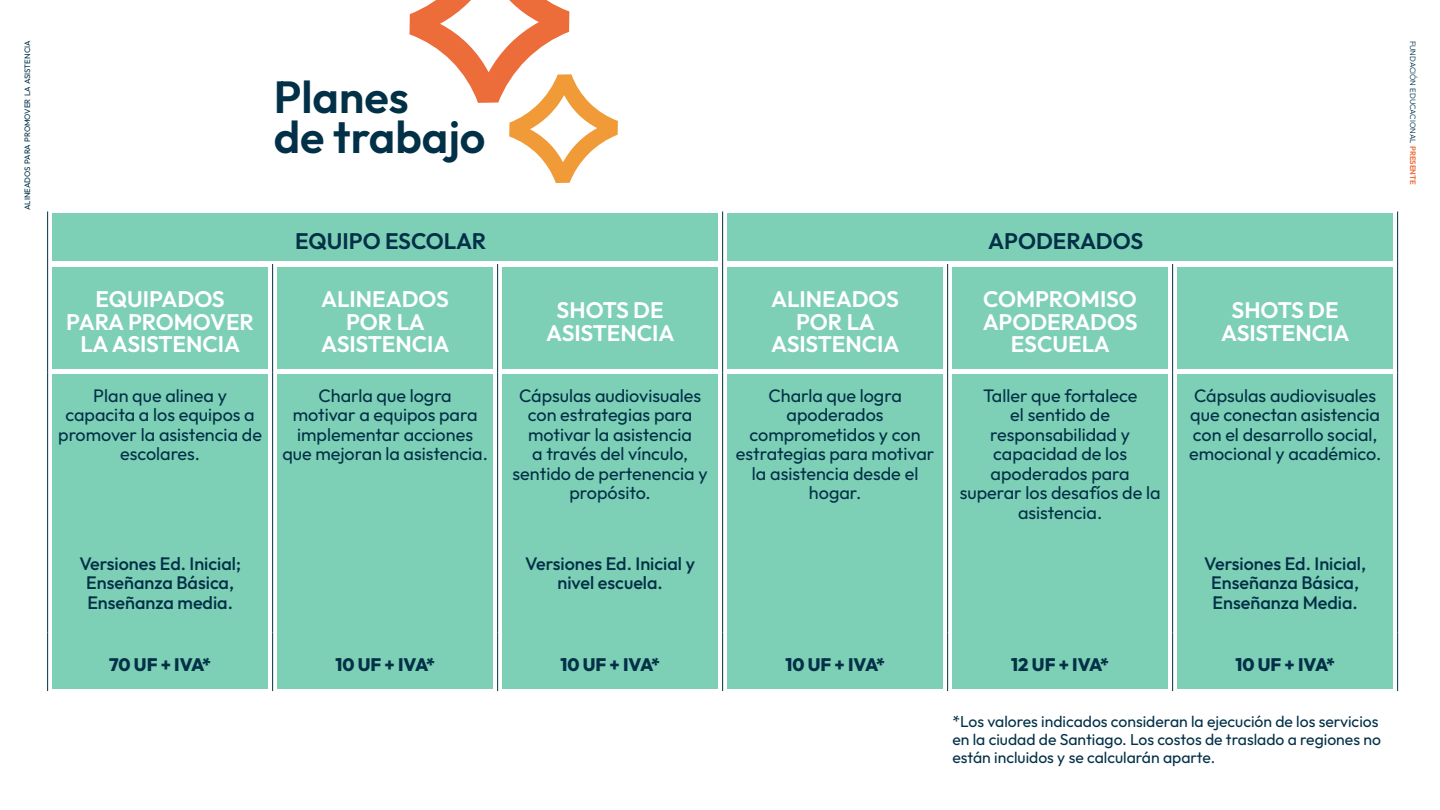
<style>
.page{position:relative;width:1440px;height:810px;background:#fff}
.page>*{position:absolute;margin:0;border:0;box-sizing:border-box;transform-origin:0 0}
.t1{font:600 45px/40.5px "Outfit";color:#023047}
.t2{font:600 22.5px/22.5px "Outfit";color:#fff;text-align:center}
.t3{font:600 22.5px "Outfit";color:#023047}
.t4{font:18px/19.5px "Outfit";color:#023047;text-align:center}
.t5{font:500 18px/19.5px "Outfit";color:#023047;text-align:center}
.t6{font:800 18px "Outfit";color:#023047}
.t7{font:15.75px/18px "Outfit";color:#023047}
.t8{font:7.88px "Outfit";color:#023047}
.t9{font:300 7.88px "Outfit";color:#023047}
.s1{font-weight:600;color:#ec6c3a}
</style>
<div class="page">
<div style="left:52px;top:267px;width:215px;height:102px;background:#7dcfb6"></div>
<div style="left:52px;top:214px;width:666px;height:47px;background:#7dcfb6"></div>
<div style="left:727px;top:214px;width:666px;height:47px;background:#7dcfb6"></div>
<div style="left:52px;top:374px;width:215px;height:314px;background:#7dcfb6"></div>
<div style="left:277px;top:267px;width:215px;height:102px;background:#7dcfb6"></div>
<div style="left:277px;top:374px;width:215px;height:314px;background:#7dcfb6"></div>
<div style="left:502px;top:267px;width:216px;height:102px;background:#7dcfb6"></div>
<div style="left:502px;top:374px;width:216px;height:314px;background:#7dcfb6"></div>
<div style="left:727px;top:267px;width:216px;height:102px;background:#7dcfb6"></div>
<div style="left:727px;top:374px;width:216px;height:314px;background:#7dcfb6"></div>
<div style="left:952px;top:267px;width:216px;height:102px;background:#7dcfb6"></div>
<div style="left:952px;top:374px;width:216px;height:314px;background:#7dcfb6"></div>
<div style="left:1178px;top:267px;width:215px;height:102px;background:#7dcfb6"></div>
<div style="left:1178px;top:374px;width:215px;height:314px;background:#7dcfb6"></div>
<hr style="left:47px;top:212px;width:1px;height:52px;background:#023047">
<hr style="left:722px;top:212px;width:1px;height:52px;background:#023047">
<hr style="left:1397px;top:212px;width:1px;height:52px;background:#023047">
<hr style="left:47px;top:264px;width:1px;height:109px;background:#023047">
<hr style="left:272px;top:264px;width:1px;height:109px;background:#023047">
<hr style="left:497px;top:264px;width:1px;height:109px;background:#023047">
<hr style="left:722px;top:264px;width:1px;height:109px;background:#023047">
<hr style="left:947px;top:264px;width:1px;height:109px;background:#023047">
<hr style="left:1172px;top:264px;width:1px;height:109px;background:#023047">
<hr style="left:1397px;top:264px;width:1px;height:109px;background:#023047">
<hr style="left:47px;top:373px;width:1px;height:176px;background:#023047">
<hr style="left:272px;top:373px;width:1px;height:176px;background:#023047">
<hr style="left:497px;top:373px;width:1px;height:176px;background:#023047">
<hr style="left:722px;top:373px;width:1px;height:176px;background:#023047">
<hr style="left:947px;top:373px;width:1px;height:176px;background:#023047">
<hr style="left:1172px;top:373px;width:1px;height:176px;background:#023047">
<hr style="left:1397px;top:373px;width:1px;height:176px;background:#023047">
<hr style="left:47px;top:549px;width:1px;height:84px;background:#023047">
<hr style="left:272px;top:549px;width:1px;height:84px;background:#023047">
<hr style="left:497px;top:549px;width:1px;height:84px;background:#023047">
<hr style="left:722px;top:549px;width:1px;height:84px;background:#023047">
<hr style="left:947px;top:549px;width:1px;height:84px;background:#023047">
<hr style="left:1172px;top:549px;width:1px;height:84px;background:#023047">
<hr style="left:1397px;top:549px;width:1px;height:84px;background:#023047">
<hr style="left:47px;top:633px;width:1px;height:58px;background:#023047">
<hr style="left:272px;top:633px;width:1px;height:58px;background:#023047">
<hr style="left:497px;top:633px;width:1px;height:58px;background:#023047">
<hr style="left:722px;top:633px;width:1px;height:58px;background:#023047">
<hr style="left:947px;top:633px;width:1px;height:58px;background:#023047">
<hr style="left:1172px;top:633px;width:1px;height:58px;background:#023047">
<hr style="left:1397px;top:633px;width:1px;height:58px;background:#023047">
<svg style="left:410px;top:0;width:208px;height:183px"></svg>
<p class="t8" style="left:22px;top:210px;width:171px;rotate:-90deg">alineados para promover la asistencia</p>
<p class="t9" style="left:1418px;top:40px;width:146px;rotate:90deg">fundación educacional <span class="s1">presente</span></p>
<p class="t3" style="left:295px;top:226px;width:193px">EQUIPO ESCOLAR</p>
<p class="t3" style="left:988px;top:226px;width:156px">APODERADOS</p>
<h1 class="t1" style="left:274px;top:78px;width:213px">Planes<br>de trabajo</h1>
<p class="t2" style="left:66px;top:289px;width:189px">EQUIPADOS<br>PARA PROMOVER<br>LA ASISTENCIA</p>
<p class="t2" style="left:321px;top:289px;width:130px">ALINEADOS<br>POR LA<br>ASISTENCIA</p>
<p class="t2" style="left:546px;top:300px;width:130px">SHOTS DE<br>ASISTENCIA</p>
<p class="t2" style="left:771px;top:289px;width:130px">ALINEADOS<br>POR LA<br>ASISTENCIA</p>
<p class="t2" style="left:983px;top:289px;width:156px">COMPROMISO<br>APODERADOS<br>ESCUELA</p>
<p class="t2" style="left:1221px;top:300px;width:130px">SHOTS DE<br>ASISTENCIA</p>
<p class="t4" style="left:58px;top:386px;width:205px">Plan que alinea y capacita a los equipos a promover la asistencia de escolares.</p>
<p class="t4" style="left:282px;top:386px;width:207px">Charla que logra<br>motivar a equipos para implementar acciones que mejoran la asistencia.</p>
<p class="t4" style="left:513px;top:386px;width:197px">Cápsulas audiovisuales con estrategias para motivar la asistencia<br>a través del vínculo, sentido de pertenencia y propósito.</p>
<p class="t4" style="left:736px;top:386px;width:200px">Charla que logra apoderados comprometidos y con estrategias para motivar la asistencia desde el hogar.</p>
<p class="t4" style="left:960px;top:386px;width:202px">Taller que fortalece<br>el sentido de responsabilidad y capacidad de los apoderados para superar los desafíos de la asistencia.</p>
<p class="t4" style="left:1189px;top:386px;width:194px;text-align:left">Cápsulas audiovisuales que conectan asistencia con el desarrollo social, emocional y académico.</p>
<p class="t5" style="left:79px;top:554px;width:163px">Versiones Ed. Inicial;<br>Enseñanza Básica,<br>Enseñanza media.</p>
<p class="t5" style="left:525px;top:554px;width:171px">Versiones Ed. Inicial y nivel escuela.</p>
<p class="t5" style="left:1204px;top:554px;width:163px">Versiones Ed. Inicial,<br>Enseñanza Básica,<br>Enseñanza Media.</p>
<p class="t6" style="left:109px;top:652px;width:103px">70 UF + IVA*</p>
<p class="t6" style="left:335px;top:652px;width:101px">10 UF + IVA*</p>
<p class="t6" style="left:560px;top:652px;width:101px">10 UF + IVA*</p>
<p class="t6" style="left:785px;top:652px;width:101px">10 UF + IVA*</p>
<p class="t6" style="left:1011px;top:652px;width:99px">12 UF + IVA*</p>
<p class="t6" style="left:1235px;top:652px;width:101px">10 UF + IVA*</p>
<p class="t7" style="left:952px;top:713px;width:430px">*Los valores indicados consideran la ejecución de los servicios en la ciudad de Santiago. Los costos de traslado a regiones no están incluidos y se calcularán aparte.</p>
</div>
